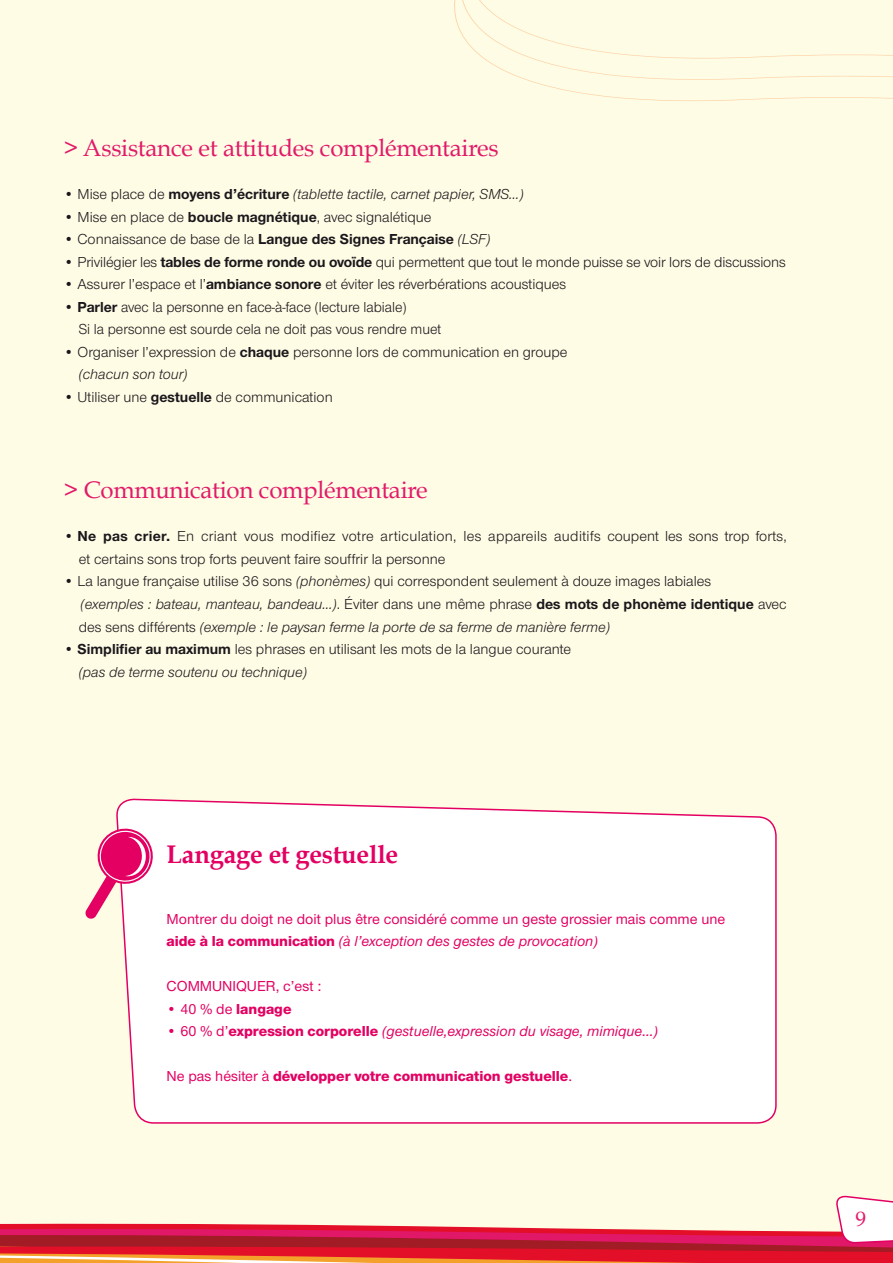
<style>
.page{position:relative;width:893px;height:1263px;background:#fff}
.page>*{position:absolute;margin:0;border:0;box-sizing:border-box;transform-origin:0 0}
.t1{font:700 25.5px "Book Antiqua";letter-spacing:-.01em;color:#e30062}
.t2{font:24px "Book Antiqua";letter-spacing:-.01em;color:#e11a69}
.t3{font:21px "Book Antiqua";color:#e11a69}
.t4{font:15px/22.5px "Nimbus Sans Novus T";color:#1a171c}
.t5{font:500 15px/22.5px "Nimbus Sans Novus T";color:#e30062}
.t6{font:italic 500 15px "Nimbus Sans Novus T";color:#e30062}
.t7{font:800 15px "Nimbus Sans Novus T";color:#e30062}
.t8{font:italic 15px "Nimbus Sans Novus T";color:#1a171c}
.t9{font:700 15px "Nimbus Sans Novus T";color:#1a171c}
.s1{font-style:normal}
.s2{font-weight:700;font-style:normal}
.s3{font-weight:700}
.s4{font-weight:400}
.s5{font-weight:400;font-style:italic}
.s6{font-style:italic}
.s7{font-weight:800}
.s8{font-weight:500}
.s9{font-weight:800;font-style:normal}
</style>
<div class="page">
<div style="left:0;top:0;width:893px;height:1195px;background:#fffce5"></div>
<svg style="left:0;top:1195px;width:893px;height:68px"></svg>
<div style="left:452px;top:0;width:441px;height:101px;background:#fffce5"></div>
<svg style="left:116px;top:798px;width:661px;height:356px"></svg>
<svg style="left:85px;top:825px;width:72px;height:94px"></svg>
<h2 class="t2" style="left:64px;top:133px;width:436px">&gt; Assistance et attitudes complémentaires</h2>
<p class="t8" style="left:64px;top:185px;width:461px"><span class="s1">• Mise place de</span> <span class="s2">moyens d’écriture</span> (tablette tactile, carnet papier, SMS…)</p>
<p class="t4" style="left:64px;top:205px;width:369px">• Mise en place de <span class="s3">boucle magnétique</span>, avec signalétique</p>
<p class="t9" style="left:64px;top:230px;width:428px"><span class="s4">• Connaissance de base de la</span> Langue des Signes Française <span class="s5">(LSF)</span></p>
<p class="t4" style="left:64px;top:250px;width:723px">• Privilégier les <span class="s3">tables de forme ronde ou ovoïde</span> qui permettent que tout le monde puisse se voir lors de discussions</p>
<p class="t4" style="left:64px;top:273px;width:504px">• Assurer l’espace et l’<span class="s3">ambiance sonore</span> et éviter les réverbérations acoustiques</p>
<p class="t4" style="left:79px;top:295px;width:364px;text-indent:-15px">• <span class="s3">Parler</span> avec la personne en face-à-face (lecture labiale)<br>Si la personne est sourde cela ne doit pas vous rendre muet</p>
<p class="t4" style="left:79px;top:340px;width:490px;text-indent:-15px">• Organiser l’expression de <span class="s3">chaque</span> personne lors de communication en groupe <span class="s6">(chacun son tour)</span></p>
<p class="t4" style="left:64px;top:385px;width:270px">• Utiliser une <span class="s3">gestuelle</span> de communication</p>
<h2 class="t2" style="left:64px;top:475px;width:365px">&gt; Communication complémentaire</h2>
<p class="t4" style="left:79px;top:525px;width:709px;text-indent:-15px">• <span class="s3">Ne pas crier.</span> En criant vous modifiez votre articulation, les appareils auditifs coupent les sons trop forts, et certains sons trop forts peuvent faire souffrir la personne</p>
<p class="t4" style="left:79px;top:570px;width:709px;text-indent:-15px">• La langue française utilise 36 sons <span class="s6">(phonèmes)</span> qui correspondent seulement à douze images labiales<br><span class="s6">(exemples : bateau, manteau, bandeau...)</span>. Éviter dans une même phrase <span class="s3">des mots de phonème identique</span> avec des sens différents <span class="s6">(exemple : le paysan ferme la porte de sa ferme de manière ferme)</span></p>
<p class="t4" style="left:79px;top:637px;width:494px;text-indent:-15px">• <span class="s3">Simplifier au maximum</span> les phrases en utilisant les mots de la langue courante <span class="s6">(pas de terme soutenu ou technique)</span></p>
<h1 class="t1" style="left:167px;top:839px;width:233px">Langage et gestuelle</h1>
<p class="t5" style="left:167px;top:907px;width:560px">Montrer du doigt ne doit plus être considéré comme un geste grossier mais comme une <span class="s7">aide à la communication</span> <span class="s6">(à l’exception des gestes de provocation)</span></p>
<p class="t5" style="left:167px;top:975px;width:156px">COMMUNIQUER, c’est :</p>
<p class="t7" style="left:167px;top:1000px;width:126px"><span class="s8">• 40 % de</span> langage</p>
<p class="t6" style="left:167px;top:1022px;width:493px"><span class="s1">• 60 % d’</span><span class="s9">expression corporelle</span> (gestuelle,expression du visage, mimique...)</p>
<p class="t7" style="left:167px;top:1067px;width:407px"><span class="s8">Ne pas hésiter à</span> développer votre communication gestuelle<span class="s8">.</span></p>
<h3 class="t3" style="left:855px;top:1205px;width:12px">9</h3>
</div>
